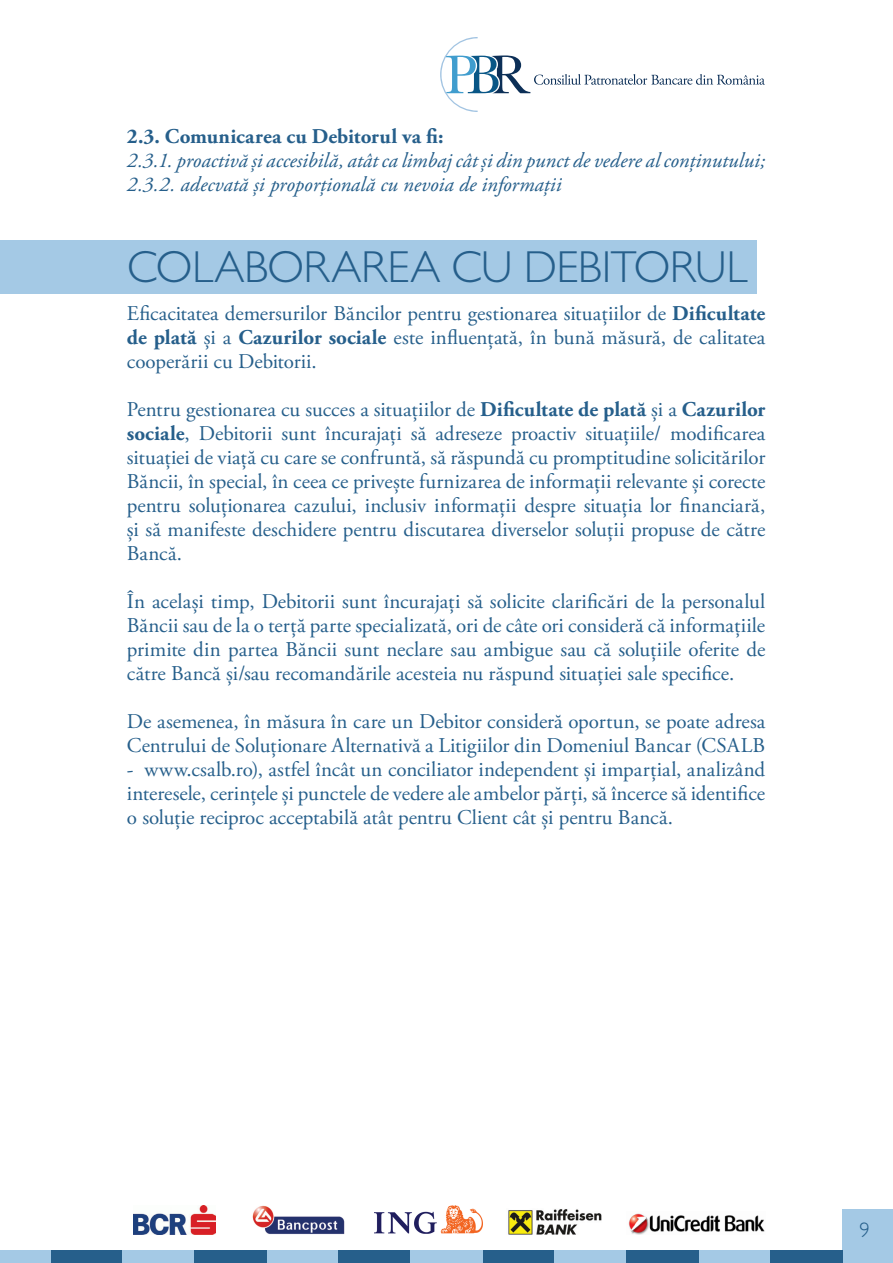
<style>
.page{position:relative;width:893px;height:1263px;background:#fff}
.page>*{position:absolute;margin:0;border:0;box-sizing:border-box;transform-origin:0 0}
.t1{font:300 45px "Gill Sans MT Pro";letter-spacing:-.005em;color:#265f8b}
.t2{font:21px/24px "Adobe Garamond Pro";color:#265f8b;text-align:justify}
.t3{font:italic 21px "Adobe Garamond Pro";color:#265f8b}
.t4{font:700 21px "Adobe Garamond Pro";letter-spacing:.005em;color:#265f8b}
.t5{font:300 21px "Gill Sans MT Pro";color:#265f8b}
.s1{font-weight:700}
</style>
<div class="page">
<div style="left:266px;top:1250px;width:73px;height:13px;background:#a4c9e5"></div>
<div style="left:51px;top:1250px;width:72px;height:13px;background:#265f8b"></div>
<div style="left:482px;top:1250px;width:72px;height:13px;background:#265f8b"></div>
<div style="left:698px;top:1250px;width:72px;height:13px;background:#a4c9e5"></div>
<div style="left:842px;top:1210px;width:51px;height:53px;background:#a4c9e5"></div>
<div style="left:338px;top:1250px;width:72px;height:13px;background:#265f8b"></div>
<div style="left:123px;top:1250px;width:72px;height:13px;background:#a4c9e5"></div>
<div style="left:554px;top:1250px;width:72px;height:13px;background:#a4c9e5"></div>
<div style="left:770px;top:1250px;width:72px;height:13px;background:#265f8b"></div>
<div style="left:0;top:1250px;width:51px;height:13px;background:#a4c9e5"></div>
<div style="left:410px;top:1250px;width:72px;height:13px;background:#a4c9e5"></div>
<div style="left:195px;top:1250px;width:72px;height:13px;background:#265f8b"></div>
<div style="left:626px;top:1250px;width:72px;height:13px;background:#265f8b"></div>
<svg style="left:440px;top:37px;width:325px;height:75px"></svg>
<img style="left:252px;top:1205px;width:93px;height:29px">
<img style="left:134px;top:1205px;width:81px;height:29px">
<img style="left:374px;top:1205px;width:109px;height:28px">
<img style="left:508px;top:1209px;width:94px;height:25px">
<img style="left:628px;top:1213px;width:137px;height:21px">
<div style="left:0;top:241px;width:757px;height:53px;background:#a4c9e5"></div>
<p class="t4" style="left:127px;top:124px;width:318px">2.3. Comunicarea cu Debitorul va fi:</p>
<p class="t3" style="left:127px;top:148px;width:640px">2.3.1. proactivă și accesibilă, atât ca limbaj cât și din punct de vedere al conținutului;</p>
<p class="t3" style="left:127px;top:172px;width:436px">2.3.2. adecvată și proporțională cu nevoia de informații</p>
<p class="t1" style="left:128px;top:240px;width:622px">COLABORAREA CU DEBITORUL</p>
<p class="t2" style="left:127px;top:302px;width:640px">Eficacitatea demersurilor Băncilor pentru gestionarea situațiilor de <span class="s1">Dificultate de plată</span> și a <span class="s1">Cazurilor sociale</span> este influențată, în bună măsură, de calitatea cooperării cu Debitorii.</p>
<p class="t2" style="left:127px;top:398px;width:640px">Pentru gestionarea cu succes a situațiilor de <span class="s1">Dificultate de plată</span> și a <span class="s1">Cazurilor sociale</span>, Debitorii sunt încurajați să adreseze proactiv situațiile/ modificarea situației de viață cu care se confruntă, să răspundă cu promptitudine solicitărilor Băncii, în special, în ceea ce privește furnizarea de informații relevante și corecte pentru soluționarea cazului, inclusiv informații despre situația lor financiară, și să manifeste deschidere pentru discutarea diverselor soluții propuse de către Bancă.</p>
<p class="t2" style="left:127px;top:590px;width:640px">În același timp, Debitorii sunt încurajați să solicite clarificări de la personalul Băncii sau de la o terță parte specializată, ori de câte ori consideră că informațiile primite din partea Băncii sunt neclare sau ambigue sau că soluțiile oferite de către Bancă și/sau recomandările acesteia nu răspund situației sale specifice.</p>
<p class="t2" style="left:127px;top:710px;width:640px">De asemenea, în măsura în care un Debitor consideră oportun, se poate adresa<br>Centrului de Soluționare Alternativă a Litigiilor din Domeniul Bancar (CSALB</p>
<p class="t2" style="left:127px;top:758px;width:640px">- www.csalb.ro), astfel încât un conciliator independent și imparțial, analizând interesele, cerințele și punctele de vedere ale ambelor părți, să încerce să identifice o soluție reciproc acceptabilă atât pentru Client cât și pentru Bancă.</p>
<p class="t5" style="left:860px;top:1217px;width:12px">9</p>
</div>
